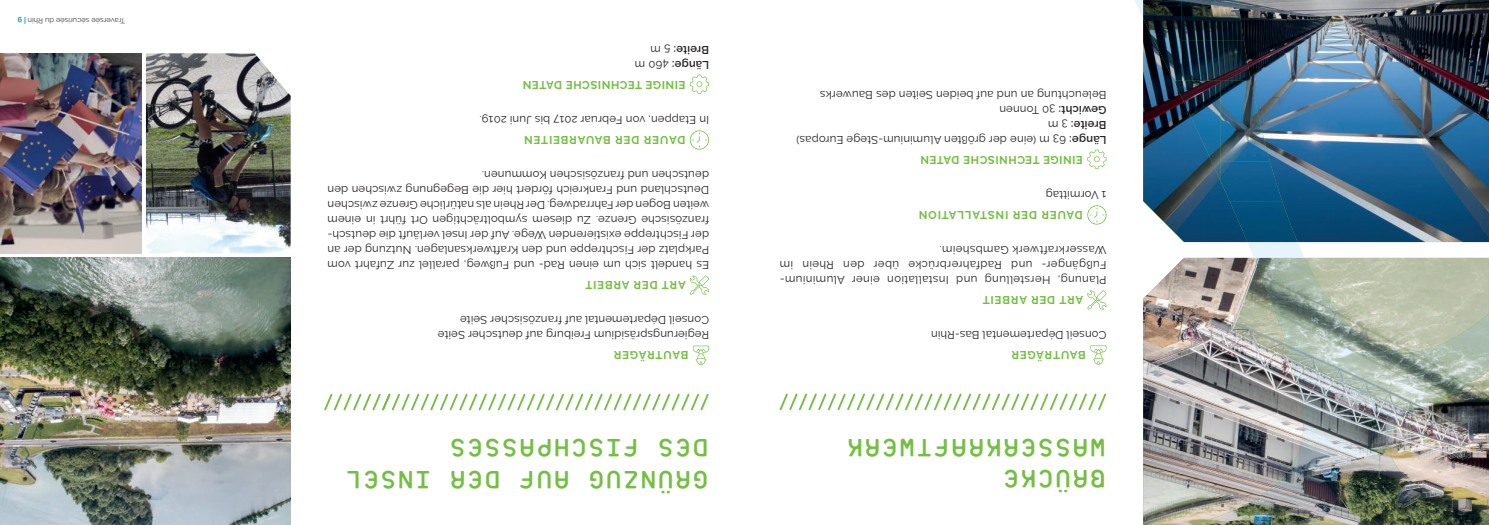
<style>
.page{position:relative;width:1489px;height:525px;background:#fff}
.page>*{position:absolute;margin:0;border:0;box-sizing:border-box;transform-origin:0 0}
.t1{font:37.5px/31.2px "Platelet OT";color:#74bf43}
.t2{font:11.25px/15px "Raleway";letter-spacing:.02em;color:#231f20}
.t3{font:700 11.25px "Raleway";letter-spacing:.08em;color:#74bf43}
.t4{font:700 11.25px/20px "Raleway";letter-spacing:.05em;color:#74bf43}
.t5{font:600 11.25px "Raleway";letter-spacing:.02em;color:#231f20}
.t6{font:7.5px "Raleway";color:#444141}
.s1{font-weight:700;color:#009ddc}
.s2{font-weight:400}
.s3{font-weight:600;color:#231f20}
.s4{font-weight:400;color:#231f20}
.s5{font-weight:600}
.s6{font-weight:700;color:#74bf43}
</style>
<div class="page">
<img style="left:0;top:257px;width:291px;height:267px">
<img style="left:146px;top:53px;width:145px;height:200px">
<img style="left:0;top:53px;width:142px;height:200px">
<svg style="left:779px;top:393px;width:328px;height:18px"></svg>
<svg style="left:1090px;top:345px;width:16px;height:19px"></svg>
<svg style="left:1087px;top:290px;width:19px;height:20px"></svg>
<svg style="left:1087px;top:205px;width:19px;height:19px"></svg>
<svg style="left:1087px;top:149px;width:19px;height:20px"></svg>
<img style="left:1304px;top:0;width:184px;height:242px">
<img style="left:1143px;top:258px;width:345px;height:266px">
<img style="left:1134px;top:0;width:170px;height:258px">
<img style="left:1229px;top:201px;width:68px;height:41px">
<img style="left:1220px;top:161px;width:62px;height:41px">
<img style="left:1192px;top:121px;width:28px;height:60px">
<img style="left:1220px;top:121px;width:49px;height:40px">
<img style="left:1173px;top:81px;width:86px;height:40px">
<img style="left:1181px;top:40px;width:69px;height:41px">
<img style="left:1143px;top:0;width:38px;height:81px">
<img style="left:1181px;top:0;width:62px;height:40px">
<img style="left:1189px;top:480px;width:299px;height:44px">
<img style="left:1275px;top:302px;width:171px;height:178px">
<img style="left:1446px;top:313px;width:42px;height:82px">
<img style="left:1253px;top:258px;width:22px;height:55px">
<img style="left:1275px;top:258px;width:54px;height:44px">
<svg style="left:693px;top:345px;width:16px;height:19px"></svg>
<svg style="left:689px;top:275px;width:20px;height:20px"></svg>
<svg style="left:689px;top:130px;width:20px;height:19px"></svg>
<svg style="left:689px;top:75px;width:20px;height:19px"></svg>
<svg style="left:324px;top:393px;width:385px;height:18px"></svg>
<p class="t6" style="left:125px;top:25px;width:109px;rotate:-180deg">Traversée sécurisée du Rhin <span class="s1">| 9</span></p>
<p class="t5" style="left:709px;top:56px;width:60px;rotate:-180deg">Breite: <span class="s2">5 m</span></p>
<p class="t4" style="left:709px;top:94px;width:187px;text-indent:24px;rotate:-180deg">EINIGE TECHNISCHE DATEN<br><span class="s3">Länge:</span> <span class="s4">460 m</span></p>
<p class="t2" style="left:709px;top:127px;width:231px;rotate:-180deg">In Etappen, von Februar 2017 bis Juni 2019.</p>
<p class="t3" style="left:685px;top:146px;width:163px;rotate:-180deg">DAUER DER BAUARBEITEN</p>
<p class="t2" style="left:709px;top:272px;width:383px;text-align:justify;rotate:-180deg">Es handelt sich um einen Rad- und Fußweg, parallel zur Zufahrt vom Parkplatz der Fischtreppe und den Kraftwerksanlagen. Nutzung der an der Fischtreppe existierenden Wege. Auf der Insel verläuft die deutsch&shy;französische Grenze. Zu diesem symbolträchtigen Ort führt in einem weiten Bogen der Fahrradweg. Der Rhein als natürliche Grenze zwischen Deutschland und Frankreich fördert hier die Begegnung zwischen den deutschen und französischen Kommunen.</p>
<p class="t3" style="left:685px;top:291px;width:102px;rotate:-180deg">ART DER ARBEIT</p>
<p class="t2" style="left:709px;top:342px;width:272px;rotate:-180deg">Regierungspräsidium Freiburg auf deutscher Seite<br>Conseil Départemental auf französischer Seite</p>
<p class="t3" style="left:688px;top:361px;width:76px;rotate:-180deg">BAUTRÄGER</p>
<h1 class="t1" style="left:709px;top:494px;width:365px;rotate:-180deg">GRÜNZUG AUF DER INSEL<br>DES FISCHPASSES</h1>
<p class="t2" style="left:1106px;top:132px;width:288px;rotate:-180deg"><span class="s5">Breite:</span> 3 m<br><span class="s5">Gewicht:</span> 30 Tonnen<br>Beleuchtung an und auf beiden Seiten des Bauwerks</p>
<p class="t2" style="left:1106px;top:169px;width:311px;line-height:20px;text-indent:24px;rotate:-180deg"><span class="s6">EINIGE TECHNISCHE DATEN<br></span><span class="s5">Länge:</span> 63 m (eine der größten Aluminium-Stege Europas)</p>
<p class="t2" style="left:1106px;top:202px;width:62px;rotate:-180deg">1 Vormittag</p>
<p class="t3" style="left:1082px;top:221px;width:165px;rotate:-180deg">DAUER DER INSTALLATION</p>
<p class="t2" style="left:1106px;top:287px;width:328px;text-align:justify;rotate:-180deg">Planung, Herstellung und Installation einer Aluminium-Fußgänger- und Radfahrerbrücke über den Rhein im Wasserkraftwerk Gambsheim.</p>
<p class="t3" style="left:1083px;top:306px;width:102px;rotate:-180deg">ART DER ARBEIT</p>
<p class="t2" style="left:1106px;top:342px;width:177px;rotate:-180deg">Conseil Départemental Bas-Rhin</p>
<p class="t3" style="left:1085px;top:361px;width:76px;rotate:-180deg">BAUTRÄGER</p>
<h1 class="t1" style="left:1106px;top:494px;width:261px;rotate:-180deg">BRÜCKE<br>WASSERKRAFTWERK</h1>
</div>
